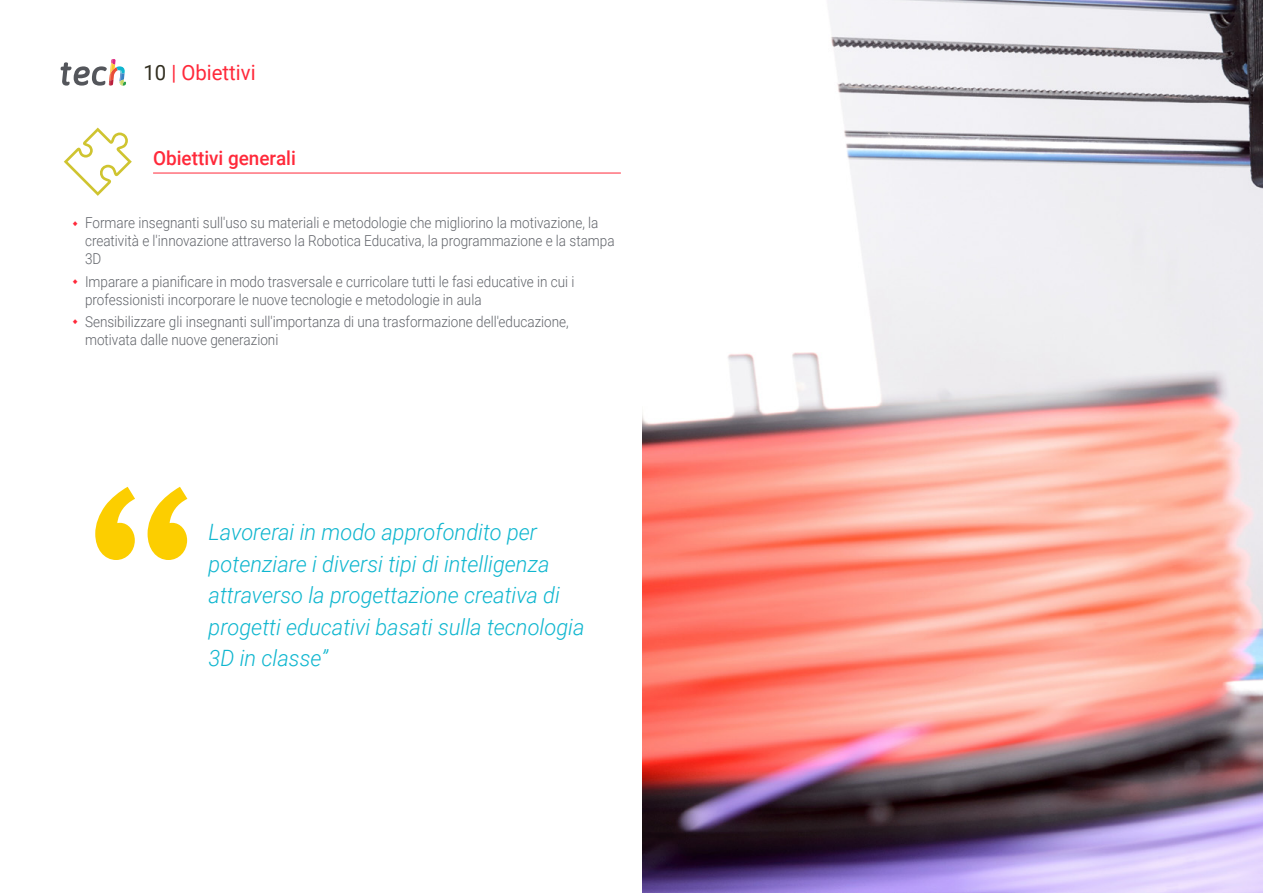
<style>
.page{position:relative;width:1263px;height:893px;background:#fff}
.page>*{position:absolute;margin:0;border:0;box-sizing:border-box;transform-origin:0 0}
.t1{font:italic 300 22.5px/31.5px "Roboto";color:#0fb6cf}
.t2{font:21px "Roboto";color:#ff293a}
.t3{font:500 19.5px "Roboto";color:#ff293a}
.t4{font:300 15px/18px "Roboto";color:#61646a;scale:.9 1}
.s1{color:#312e20}
</style>
<div class="page">
<hr style="left:153px;top:173px;width:468px;height:1px;background:#ff293a">
<svg style="left:64px;top:128px;width:68px;height:68px"></svg>
<img style="left:642px;top:0;width:621px;height:893px">
<svg style="left:95px;top:487px;width:92px;height:73px"></svg>
<svg style="left:61px;top:59px;width:65px;height:27px"></svg>
<h2 class="t2" style="left:144px;top:57px;width:114px"><span class="s1">10</span> | Obiettivi</h2>
<h3 class="t3" style="left:153px;top:144px;width:144px">Obiettivi generali</h3>
<p class="t4" style="left:85px;top:213px;width:590px">Formare insegnanti sull'uso su materiali e metodologie che migliorino la motivazione, la creatività e l'innovazione attraverso la Robotica Educativa, la programmazione e la stampa<br>3D</p>
<p class="t4" style="left:85px;top:272px;width:545px">Imparare a pianificare in modo trasversale e curricolare tutti le fasi educative in cui i professionisti incorporare le nuove tecnologie e metodologie in aula</p>
<p class="t4" style="left:85px;top:312px;width:539px">Sensibilizzare gli insegnanti sull'importanza di una trasformazione dell'educazione, motivata dalle nuove generazioni</p>
<h1 class="t1" style="left:209px;top:516px;width:377px">Lavorerai in modo approfondito per potenziare i diversi tipi di intelligenza attraverso la progettazione creativa di progetti educativi basati sulla tecnologia 3D in classe”</h1>
</div>
